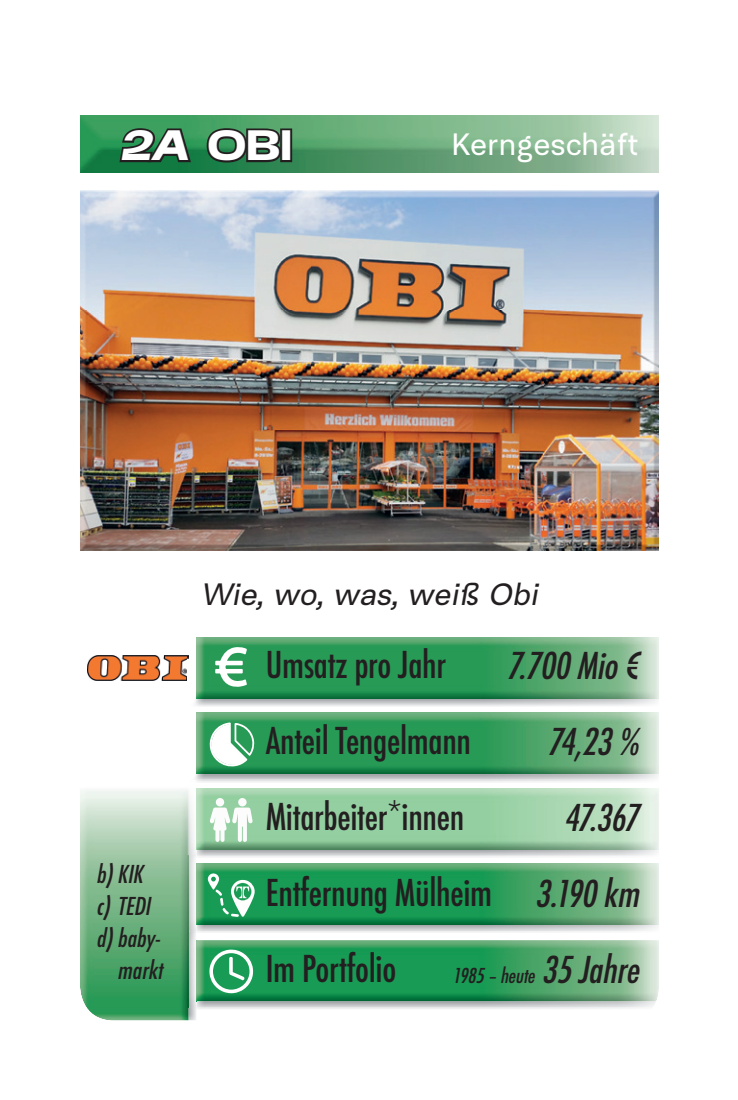
<style>
.page{position:relative;width:738px;height:1100px;background:#fff}
.page>*{position:absolute;margin:0;border:0;box-sizing:border-box;transform-origin:0 0}
.t1{font:900 expanded 44px "Mueller";color:#fff}
.t2{font:500 condensed 36px/76px "Futura";letter-spacing:-.01em;color:#231f20}
.t3{font:italic 500 condensed 36px/76px "Futura";color:#231f20;text-align:right}
.t4{font:italic 32px "Mueller";color:#231f20}
.t5{font:32px "Mueller";color:#fff}
.t6{font:italic 500 condensed 24px "Futura";color:#231f20}
.t7{font:italic 500 condensed 20px "Futura";color:#231f20}
.s1{font-style:italic}
.s2{font-size:36px}
</style>
<div class="page">
<img style="left:80px;top:115px;width:579px;height:906px">
<p class="t1" style="left:120px;top:121px;width:173px"><span class="s1">2A</span> OBI</p>
<p class="t5" style="left:451px;top:126px;width:188px">Kerngeschäft</p>
<p class="t6" style="left:96px;top:859px;width:54px">b) KIK</p>
<p class="t6" style="left:96px;top:891px;width:61px">c) TEDI</p>
<p class="t6" style="left:96px;top:923px;width:70px">d) baby-</p>
<p class="t6" style="left:117px;top:955px;width:52px">markt</p>
<p class="t4" style="left:201px;top:576px;width:344px">Wie, wo, was, weiß Obi</p>
<p class="t2" style="left:265px;top:627px;width:228px">Umsatz pro Jahr<br>Anteil Tengelmann<br>Mitarbeiter*innen<br>Entfernung Mülheim<br>Im Portfolio</p>
<p class="t3" style="left:506px;top:628px;width:141px">7.700Mio€<br>74,23%<br>47.367<br>3.190km</p>
<p class="t7" style="left:452px;top:963px;width:196px">1985–heute <span class="s2">35Jahre</span></p>
</div>
